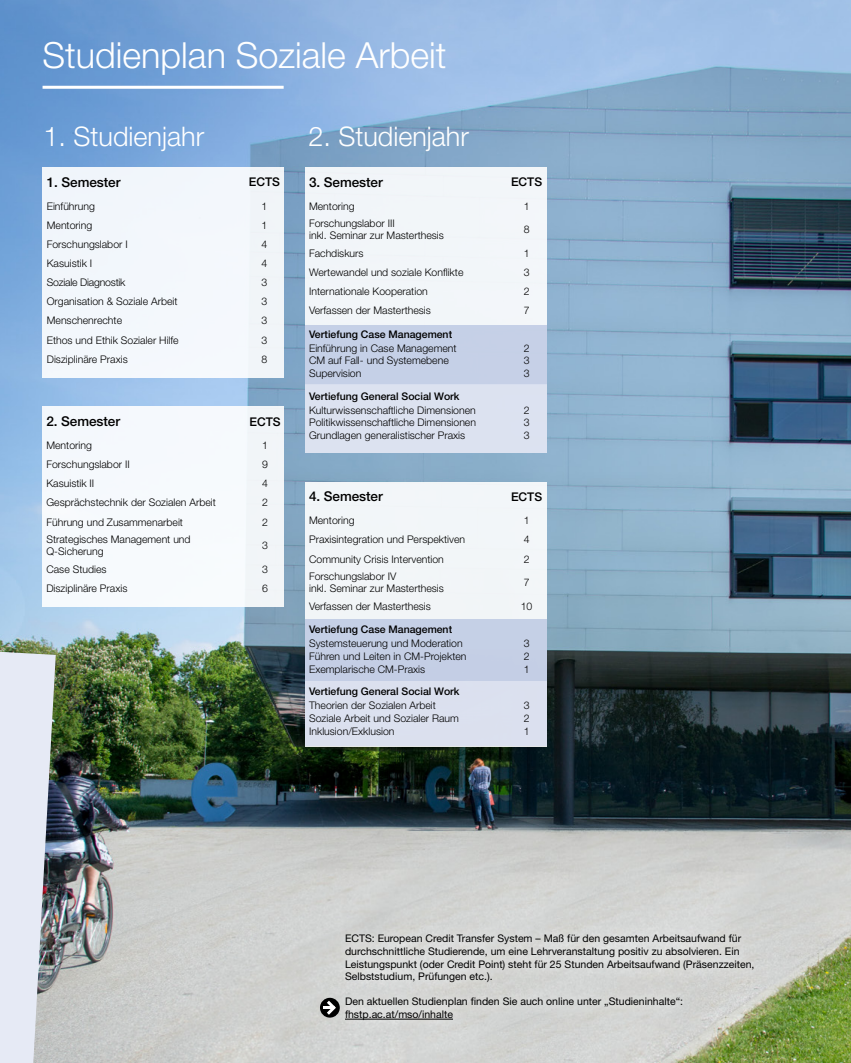
<style>
.page{position:relative;width:851px;height:1063px;background:#fff}
.page>*{position:absolute;margin:0;border:0;box-sizing:border-box;transform-origin:0 0}
.t1{font:300 36px "Helvetica Neue LT Pro";color:#fff}
.t2{font:300 27px "Helvetica Neue LT Pro";color:#fff}
.t3{font:500 13.5px "Helvetica Neue LT Pro";letter-spacing:-.005em;color:#000}
.t4{font:500 12px "Helvetica Neue LT Pro";color:#000}
.t5{font:300 10.5px/12px "Helvetica Neue LT Pro";color:#000}
.t6{font:10.5px/12.6px "Helvetica Neue LT Pro";color:#000}
.t7{font:500 10.5px "Helvetica Neue LT Pro";color:#000}
.t8{font:300 10.5px "Helvetica Neue LT Pro";letter-spacing:-.02em;color:#000}
</style>
<div class="page">
<img style="left:0;top:0;width:850px;height:1063px">
<div style="left:305px;top:167px;width:241px;height:286px;background:#f2f6f9"></div>
<div style="left:43px;top:407px;width:240px;height:200px;background:#f6fafd"></div>
<div style="left:305px;top:482px;width:241px;height:264px;background:#f2f6f8"></div>
<hr style="left:43px;top:86px;width:240px;height:3px;background:#fff">
<img style="left:0;top:652px;width:56px;height:411px">
<div style="left:43px;top:167px;width:240px;height:211px;background:#f3f7fc"></div>
<div style="left:305px;top:325px;width:241px;height:59px;background:#c1cce5"></div>
<div style="left:305px;top:384px;width:241px;height:69px;background:#dae0f0"></div>
<div style="left:305px;top:620px;width:241px;height:61px;background:#c1cce5"></div>
<div style="left:305px;top:681px;width:241px;height:65px;background:#dae0f0"></div>
<div style="left:332px;top:921px;width:433px;height:113px;background:#d6d7d5"></div>
<hr style="left:345px;top:1019px;width:108px;height:1px;background:#000">
<svg style="left:320px;top:998px;width:20px;height:20px"></svg>
<svg style="left:324px;top:1001px;width:12px;height:14px"></svg>
<h1 class="t1" style="left:43px;top:33px;width:405px">Studienplan Soziale Arbeit</h1>
<h2 class="t2" style="left:44px;top:120px;width:162px">1. Studienjahr</h2>
<h2 class="t2" style="left:308px;top:120px;width:162px">2. Studienjahr</h2>
<p class="t3" style="left:47px;top:174px;width:75px">1. Semester</p>
<p class="t4" style="left:249px;top:175px;width:33px">ECTS</p>
<p class="t5" style="left:47px;top:200px;width:50px">Einführung</p>
<p class="t5" style="left:261px;top:200px;width:7px">1</p>
<p class="t5" style="left:47px;top:219px;width:47px">Mentoring</p>
<p class="t5" style="left:261px;top:219px;width:7px">1</p>
<p class="t5" style="left:47px;top:238px;width:82px">Forschungslabor I</p>
<p class="t5" style="left:261px;top:238px;width:7px">4</p>
<p class="t5" style="left:47px;top:257px;width:47px">Kasuistik I</p>
<p class="t5" style="left:261px;top:257px;width:7px">4</p>
<p class="t8" style="left:47px;top:276px;width:80px">Soziale Diagnostik</p>
<p class="t5" style="left:261px;top:276px;width:7px">3</p>
<p class="t5" style="left:47px;top:295px;width:132px">Organisation &amp; Soziale Arbeit</p>
<p class="t5" style="left:261px;top:295px;width:7px">3</p>
<p class="t5" style="left:47px;top:314px;width:77px">Menschenrechte</p>
<p class="t5" style="left:261px;top:314px;width:7px">3</p>
<p class="t5" style="left:47px;top:334px;width:133px">Ethos und Ethik Sozialer Hilfe</p>
<p class="t5" style="left:261px;top:334px;width:7px">3</p>
<p class="t5" style="left:47px;top:353px;width:82px">Disziplinäre Praxis</p>
<p class="t5" style="left:261px;top:353px;width:7px">8</p>
<p class="t3" style="left:46px;top:413px;width:75px">2. Semester</p>
<p class="t4" style="left:249px;top:414px;width:33px">ECTS</p>
<p class="t5" style="left:46px;top:439px;width:47px">Mentoring</p>
<p class="t5" style="left:262px;top:439px;width:7px">1</p>
<p class="t5" style="left:46px;top:458px;width:85px">Forschungslabor II</p>
<p class="t5" style="left:262px;top:458px;width:7px">9</p>
<p class="t5" style="left:46px;top:477px;width:49px">Kasuistik II</p>
<p class="t5" style="left:262px;top:477px;width:7px">4</p>
<p class="t5" style="left:46px;top:496px;width:171px">Gesprächstechnik der Sozialen Arbeit</p>
<p class="t5" style="left:262px;top:496px;width:7px">2</p>
<p class="t5" style="left:46px;top:516px;width:138px">Führung und Zusammenarbeit</p>
<p class="t5" style="left:262px;top:516px;width:7px">2</p>
<p class="t5" style="left:46px;top:533px;width:146px">Strategisches Management und<br>Q-Sicherung</p>
<p class="t5" style="left:262px;top:539px;width:7px">3</p>
<p class="t5" style="left:46px;top:563px;width:62px">Case Studies</p>
<p class="t5" style="left:262px;top:563px;width:7px">3</p>
<p class="t5" style="left:46px;top:582px;width:82px">Disziplinäre Praxis</p>
<p class="t5" style="left:262px;top:582px;width:7px">6</p>
<p class="t3" style="left:309px;top:174px;width:75px">3. Semester</p>
<p class="t4" style="left:511px;top:175px;width:33px">ECTS</p>
<p class="t5" style="left:309px;top:200px;width:47px">Mentoring</p>
<p class="t5" style="left:523px;top:200px;width:7px">1</p>
<p class="t5" style="left:309px;top:217px;width:136px">Forschungslabor III<br>inkl. Seminar zur Masterthesis</p>
<p class="t5" style="left:523px;top:223px;width:7px">8</p>
<p class="t5" style="left:309px;top:247px;width:56px">Fachdiskurs</p>
<p class="t5" style="left:523px;top:247px;width:7px">1</p>
<p class="t5" style="left:309px;top:266px;width:156px">Wertewandel und soziale Konflikte</p>
<p class="t5" style="left:523px;top:266px;width:7px">3</p>
<p class="t5" style="left:309px;top:285px;width:120px">Internationale Kooperation</p>
<p class="t5" style="left:523px;top:285px;width:7px">2</p>
<p class="t5" style="left:309px;top:304px;width:123px">Verfassen der Masterthesis</p>
<p class="t5" style="left:523px;top:304px;width:7px">7</p>
<p class="t7" style="left:309px;top:328px;width:144px">Vertiefung Case Management</p>
<p class="t5" style="left:309px;top:342px;width:149px">Einführung in Case Management</p>
<p class="t5" style="left:523px;top:342px;width:7px">2</p>
<p class="t5" style="left:309px;top:354px;width:141px">CM auf Fall- und Systemebene</p>
<p class="t5" style="left:523px;top:354px;width:7px">3</p>
<p class="t5" style="left:309px;top:367px;width:54px">Supervision</p>
<p class="t5" style="left:523px;top:367px;width:7px">3</p>
<p class="t7" style="left:309px;top:390px;width:152px">Vertiefung General Social Work</p>
<p class="t5" style="left:309px;top:404px;width:168px">Kulturwissenschaftliche Dimensionen</p>
<p class="t5" style="left:523px;top:404px;width:7px">2</p>
<p class="t5" style="left:309px;top:416px;width:168px">Politikwissenschaftliche Dimensionen</p>
<p class="t5" style="left:523px;top:416px;width:7px">3</p>
<p class="t5" style="left:309px;top:429px;width:157px">Grundlagen generalistischer Praxis</p>
<p class="t5" style="left:523px;top:429px;width:7px">3</p>
<p class="t3" style="left:309px;top:488px;width:75px">4. Semester</p>
<p class="t4" style="left:511px;top:489px;width:33px">ECTS</p>
<p class="t5" style="left:309px;top:514px;width:47px">Mentoring</p>
<p class="t5" style="left:523px;top:514px;width:7px">1</p>
<p class="t5" style="left:309px;top:533px;width:157px">Praxisintegration und Perspektiven</p>
<p class="t5" style="left:523px;top:533px;width:7px">4</p>
<p class="t5" style="left:309px;top:553px;width:136px">Community Crisis Intervention</p>
<p class="t5" style="left:523px;top:553px;width:7px">2</p>
<p class="t5" style="left:309px;top:570px;width:136px">Forschungslabor IV<br>inkl. Seminar zur Masterthesis</p>
<p class="t5" style="left:523px;top:576px;width:7px">7</p>
<p class="t5" style="left:309px;top:600px;width:123px">Verfassen der Masterthesis</p>
<p class="t5" style="left:520px;top:600px;width:13px">10</p>
<p class="t7" style="left:309px;top:623px;width:144px">Vertiefung Case Management</p>
<p class="t5" style="left:309px;top:637px;width:155px">Systemsteuerung und Moderation</p>
<p class="t5" style="left:523px;top:637px;width:7px">3</p>
<p class="t5" style="left:309px;top:650px;width:159px">Führen und Leiten in CM-Projekten</p>
<p class="t5" style="left:523px;top:650px;width:7px">2</p>
<p class="t5" style="left:309px;top:663px;width:118px">Exemplarische CM-Praxis</p>
<p class="t5" style="left:523px;top:663px;width:7px">1</p>
<p class="t7" style="left:309px;top:685px;width:152px">Vertiefung General Social Work</p>
<p class="t5" style="left:309px;top:699px;width:128px">Theorien der Sozialen Arbeit</p>
<p class="t5" style="left:523px;top:699px;width:7px">3</p>
<p class="t5" style="left:309px;top:712px;width:151px">Soziale Arbeit und Sozialer Raum</p>
<p class="t5" style="left:523px;top:712px;width:7px">2</p>
<p class="t5" style="left:309px;top:725px;width:87px">Inklusion/Exklusion</p>
<p class="t5" style="left:523px;top:725px;width:7px">1</p>
<p class="t6" style="left:345px;top:932px;width:411px">ECTS: European Credit Transfer System – Maß für den gesamten Arbeitsaufwand für durchschnittliche Studierende, um eine Lehrveranstaltung positiv zu absolvieren. Ein Leistungspunkt (oder Credit Point) steht für 25 Stunden Arbeitsaufwand (Präsenzzeiten, Selbststudium, Prüfungen etc.).</p>
<p class="t6" style="left:345px;top:995px;width:339px">Den aktuellen Studienplan finden Sie auch online unter „Studieninhalte“: fhstp.ac.at/mso/inhalte</p>
</div>
